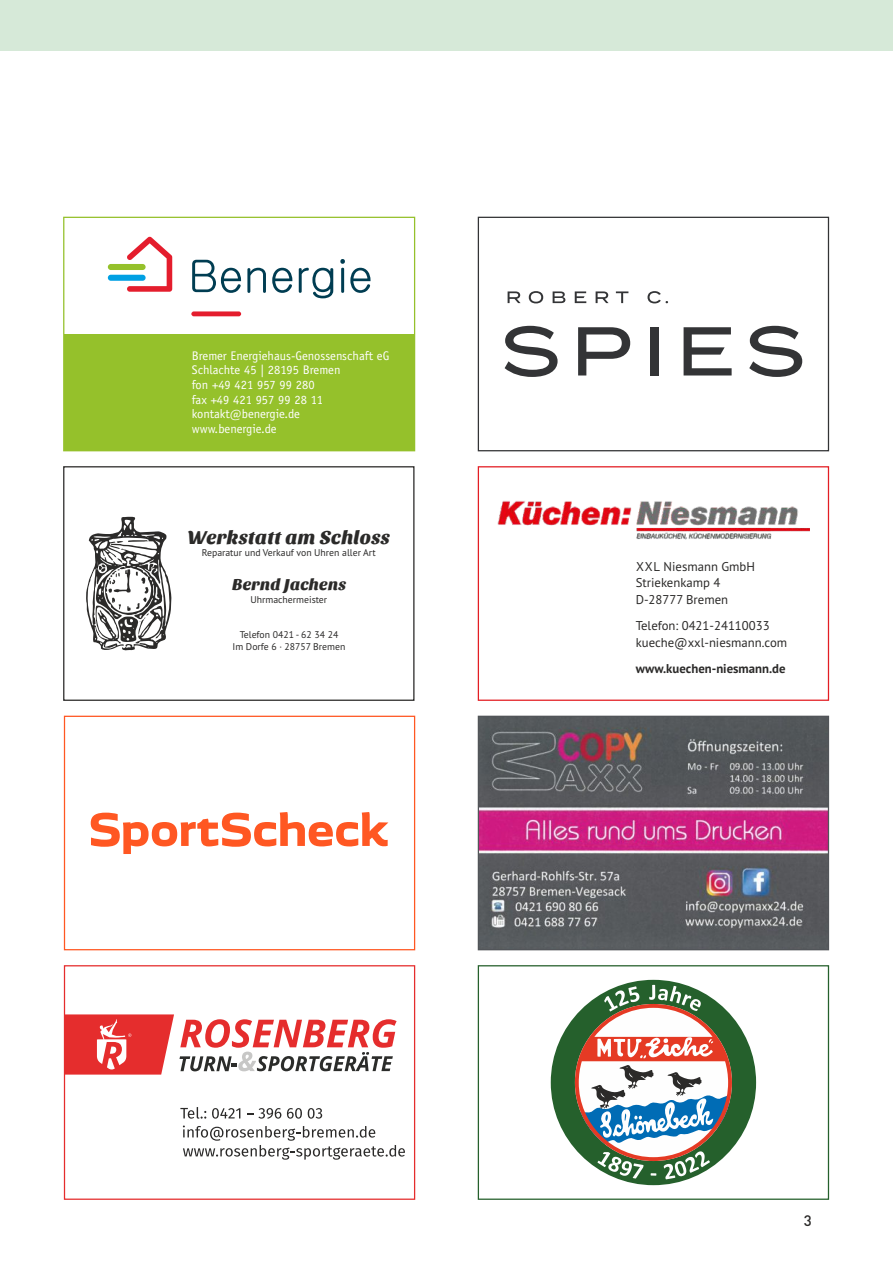
<style>
.page{position:relative;width:893px;height:1263px;background:#fff}
.page>*{position:absolute;margin:0;border:0;box-sizing:border-box;transform-origin:0 0}
.t1{font:19.5px "Sansita One";color:#2b2a29}
.t2{font:16.5px "Sansita One";color:#2b2a29}
.t3{font:500 15px "DIN Pro";color:#2b2a29}
.t4{font:12.75px/16.5px "PT Sans";color:#2b2a29}
.t5{font:700 12.75px "PT Sans";color:#2b2a29}
.t6{font:12.6px/14.7px "Officina Sans";color:#fefefe}
.t7{font:9.75px/12.6px "PT Sans";color:#2b2a29;text-align:center}
</style>
<div class="page">
<div style="left:0;top:0;width:893px;height:51px;background:#d6e9d8"></div>
<svg style="left:127px;top:237px;width:45px;height:55px"></svg>
<div style="left:108px;top:264px;width:38px;height:6px;background:#95c12b;border-radius:3px"></div>
<div style="left:108px;top:275px;width:38px;height:6px;background:#00a0e3;border-radius:3px"></div>
<svg style="left:192px;top:260px;width:49px;height:33px"></svg>
<svg style="left:247px;top:268px;width:19px;height:25px"></svg>
<svg style="left:272px;top:268px;width:20px;height:25px"></svg>
<svg style="left:299px;top:268px;width:34px;height:30px"></svg>
<svg style="left:340px;top:259px;width:31px;height:34px"></svg>
<div style="left:191px;top:311px;width:50px;height:5px;background:#e41d2d;border-radius:2px"></div>
<div style="left:64px;top:334px;width:351px;height:117px;background:#95c12b"></div>
<div style="left:478px;top:466px;width:351px;height:235px;border:1px solid #e31e24"></div>
<img style="left:497px;top:500px;width:313px;height:40px">
<img style="left:480px;top:718px;width:347px;height:230px">
<div style="left:478px;top:716px;width:351px;height:234px;border:1px solid #525559"></div>
<div style="left:63px;top:466px;width:351px;height:235px;border:1px solid #2b2a29"></div>
<svg style="left:86px;top:516px;width:86px;height:135px"></svg>
<div style="left:478px;top:217px;width:351px;height:234px;border:1px solid #333436"></div>
<svg style="left:578px;top:327px;width:52px;height:48px"></svg>
<div style="left:650px;top:327px;width:9px;height:48px;background:#333436"></div>
<svg style="left:508px;top:291px;width:13px;height:12px"></svg>
<svg style="left:529px;top:291px;width:14px;height:12px"></svg>
<svg style="left:553px;top:291px;width:12px;height:12px"></svg>
<svg style="left:596px;top:291px;width:13px;height:12px"></svg>
<svg style="left:616px;top:291px;width:12px;height:12px"></svg>
<svg style="left:647px;top:291px;width:21px;height:12px"></svg>
<svg style="left:575px;top:291px;width:11px;height:12px"></svg>
<svg style="left:684px;top:327px;width:48px;height:48px"></svg>
<svg style="left:749px;top:326px;width:53px;height:51px"></svg>
<svg style="left:505px;top:326px;width:53px;height:51px"></svg>
<div style="left:64px;top:965px;width:351px;height:235px;border:1px solid #e52d2d"></div>
<svg style="left:65px;top:1014px;width:332px;height:60px"></svg>
<svg style="left:180px;top:1107px;width:26px;height:12px"></svg>
<svg style="left:212px;top:1108px;width:28px;height:11px"></svg>
<svg style="left:247px;top:1108px;width:34px;height:11px"></svg>
<svg style="left:287px;top:1108px;width:15px;height:11px"></svg>
<svg style="left:308px;top:1108px;width:14px;height:11px"></svg>
<svg style="left:183px;top:1125px;width:222px;height:35px"></svg>
<svg style="left:91px;top:812px;width:297px;height:42px"></svg>
<div style="left:64px;top:716px;width:351px;height:234px;border:1px solid #ff5722"></div>
<div style="left:551px;top:980px;width:205px;height:205px;background:#25602c;border-radius:50%"></div>
<svg style="left:575px;top:985px;width:157px;height:194px"></svg>
<div style="left:478px;top:965px;width:351px;height:235px;border:1px solid #25602c"></div>
<p class="t6" style="left:192px;top:349px;width:199px">Bremer Energiehaus-Genossenschaft eG<br>Schlachte 45 | 28195 Bremen<br>fon +49 421 957 99 280<br>fax +49 421 957 99 28 11 kontakt@benergie.de<br>www.benergie.de</p>
<h1 class="t1" style="left:187px;top:527px;width:204px">Werkstatt am Schloss</h1>
<h2 class="t2" style="left:232px;top:575px;width:116px">Bernd Jachens</h2>
<p class="t7" style="left:233px;top:629px;width:114px">Telefon 0421 - 62 34 24<br>Im Dorfe 6 · 28757 Bremen</p>
<p class="t7" style="left:202px;top:547px;width:176px">Reparatur und Verkauf von Uhren aller Art</p>
<p class="t7" style="left:250px;top:594px;width:78px">Uhrmachermeister</p>
<p class="t4" style="left:636px;top:559px;width:121px">XXL Niesmann GmbH<br>Striekenkamp 4<br>D-28777 Bremen</p>
<p class="t4" style="left:636px;top:618px;width:153px">Telefon: 0421-24110033 kueche@xxl-niesmann.com</p>
<p class="t5" style="left:636px;top:663px;width:151px">www.kuechen-niesmann.de</p>
<p class="t3" style="left:804px;top:1215px;width:9px">3</p>
</div>
